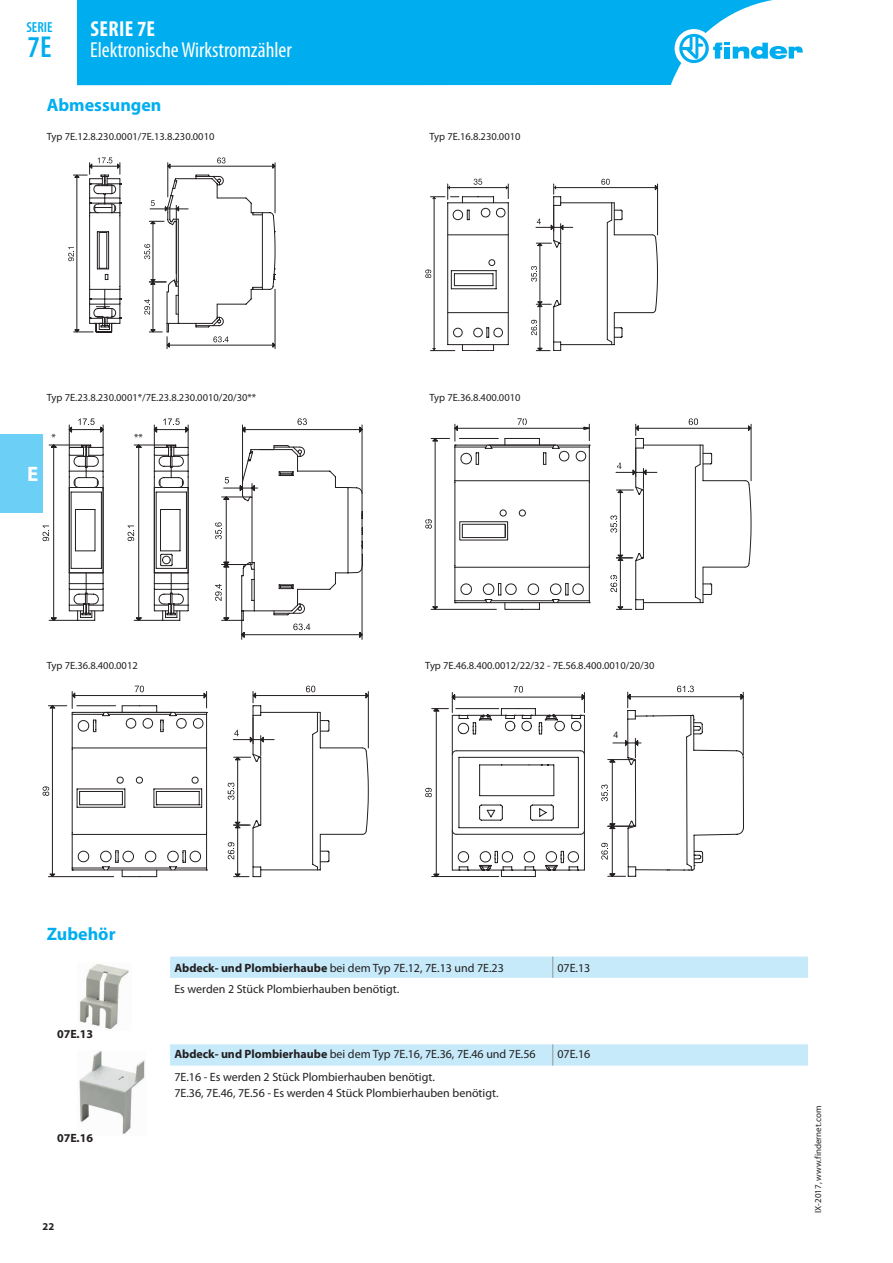
<style>
.page{position:relative;width:893px;height:1263px;background:#fff}
.page>*{position:absolute;margin:0;border:0;box-sizing:border-box;transform-origin:0 0}
.t1{font:600 condensed 30.3px "Myriad Pro";color:#00aeef}
.t2{font:condensed 21.75px "Myriad Pro";color:#fff}
.t3{font:700 condensed 21.75px "Myriad Pro";letter-spacing:.02em;color:#fff}
.t4{font:700 21px "Myriad Pro";color:#fff}
.t5{font:700 18px "Myriad Pro";color:#00aeef}
.t6{font:600 condensed 14.55px "Myriad Pro";color:#00aeef}
.t7{font:12px/16.2px "Myriad Pro";color:#231f20}
.t8{font:700 12px "Myriad Pro";color:#231f20}
.t9{font:10.5px "Myriad Pro";color:#231f20}
.t10{font:700 10.5px "Myriad Pro";color:#231f20}
.t11{font:9px "Myriad Pro";color:#231f20}
.t12{font:9px "Arial";color:#231f20}
.s1{font-weight:700}
</style>
<div class="page">
<div style="left:0;top:434px;width:43px;height:78px;background:#6bcff6"></div>
<div style="left:77px;top:0;width:696px;height:85px;background:#00aeef"></div>
<div style="left:675px;top:29px;width:38px;height:39px;background:#fff;border-radius:50%"></div>
<svg style="left:679px;top:34px;width:124px;height:29px"></svg>
<hr style="left:275px;top:163px;width:1px;height:50px;background:#231f20">
<hr style="left:275px;top:289px;width:1px;height:60px;background:#231f20">
<svg style="left:68px;top:157px;width:207px;height:192px"></svg>
<svg style="left:425px;top:179px;width:233px;height:172px"></svg>
<svg style="left:43px;top:418px;width:320px;height:221px"></svg>
<hr style="left:751px;top:424px;width:1px;height:57px;background:#231f20">
<svg style="left:425px;top:418px;width:326px;height:192px"></svg>
<svg style="left:43px;top:686px;width:326px;height:191px"></svg>
<svg style="left:425px;top:686px;width:319px;height:191px"></svg>
<svg style="left:170px;top:956px;width:638px;height:109px"></svg>
<svg style="left:552px;top:1044px;width:1px;height:21px"></svg>
<svg style="left:552px;top:956px;width:1px;height:22px"></svg>
<img style="left:79px;top:964px;width:50px;height:65px">
<img style="left:79px;top:1051px;width:67px;height:83px">
<p class="t6" style="left:26px;top:19px;width:28px">SERIE</p>
<h1 class="t1" style="left:28px;top:30px;width:25px">7E</h1>
<h2 class="t3" style="left:90px;top:16px;width:66px">SERIE 7E</h2>
<h2 class="t2" style="left:90px;top:37px;width:203px">Elektronische Wirkstromzähler</h2>
<h3 class="t5" style="left:47px;top:93px;width:116px">Abmessungen</h3>
<p class="t9" style="left:47px;top:130px;width:169px">Typ 7E.12.8.230.0001/7E.13.8.230.0010</p>
<p class="t9" style="left:429px;top:130px;width:93px">Typ 7E.16.8.230.0010</p>
<p class="t9" style="left:47px;top:391px;width:211px">Typ 7E.23.8.230.0001*/7E.23.8.230.0010/20/30**</p>
<p class="t9" style="left:429px;top:391px;width:93px">Typ 7E.36.8.400.0010</p>
<p class="t9" style="left:51px;top:431px;width:6px">*</p>
<p class="t9" style="left:134px;top:431px;width:10px">**</p>
<h3 class="t4" style="left:27px;top:460px;width:13px">E</h3>
<p class="t9" style="left:47px;top:659px;width:93px">Typ 7E.36.8.400.0012</p>
<p class="t9" style="left:425px;top:659px;width:231px">Typ 7E.46.8.400.0012/22/32 - 7E.56.8.400.0010/20/30</p>
<p class="t12" style="left:613px;top:729px;width:7px">4</p>
<h3 class="t5" style="left:47px;top:922px;width:70px">Zubehör</h3>
<p class="t8" style="left:57px;top:1026px;width:38px">07E.13</p>
<p class="t8" style="left:57px;top:1130px;width:38px">07E.16</p>
<p class="t7" style="left:174px;top:959px;width:331px"><span class="s1">Abdeck- und Plombierhaube</span> bei dem Typ 7E.12, 7E.13 und 7E.23</p>
<p class="t7" style="left:557px;top:959px;width:34px">07E.13</p>
<p class="t7" style="left:174px;top:980px;width:226px">Es werden 2 Stück Plombierhauben benötigt.</p>
<p class="t7" style="left:174px;top:1045px;width:363px"><span class="s1">Abdeck- und Plombierhaube</span> bei dem Typ 7E.16, 7E.36, 7E.46 und 7E.56</p>
<p class="t7" style="left:557px;top:1045px;width:34px">07E.16</p>
<p class="t7" style="left:174px;top:1068px;width:326px">7E.16 - Es werden 2 Stück Plombierhauben benötigt.<br>7E.36, 7E.46, 7E.56 - Es werden 4 Stück Plombierhauben benötigt.</p>
<p class="t10" style="left:43px;top:1219px;width:13px">22</p>
<p class="t11" style="left:812px;top:1213px;width:108px;rotate:-90deg">IX-2017, www.findernet.com</p>
</div>
